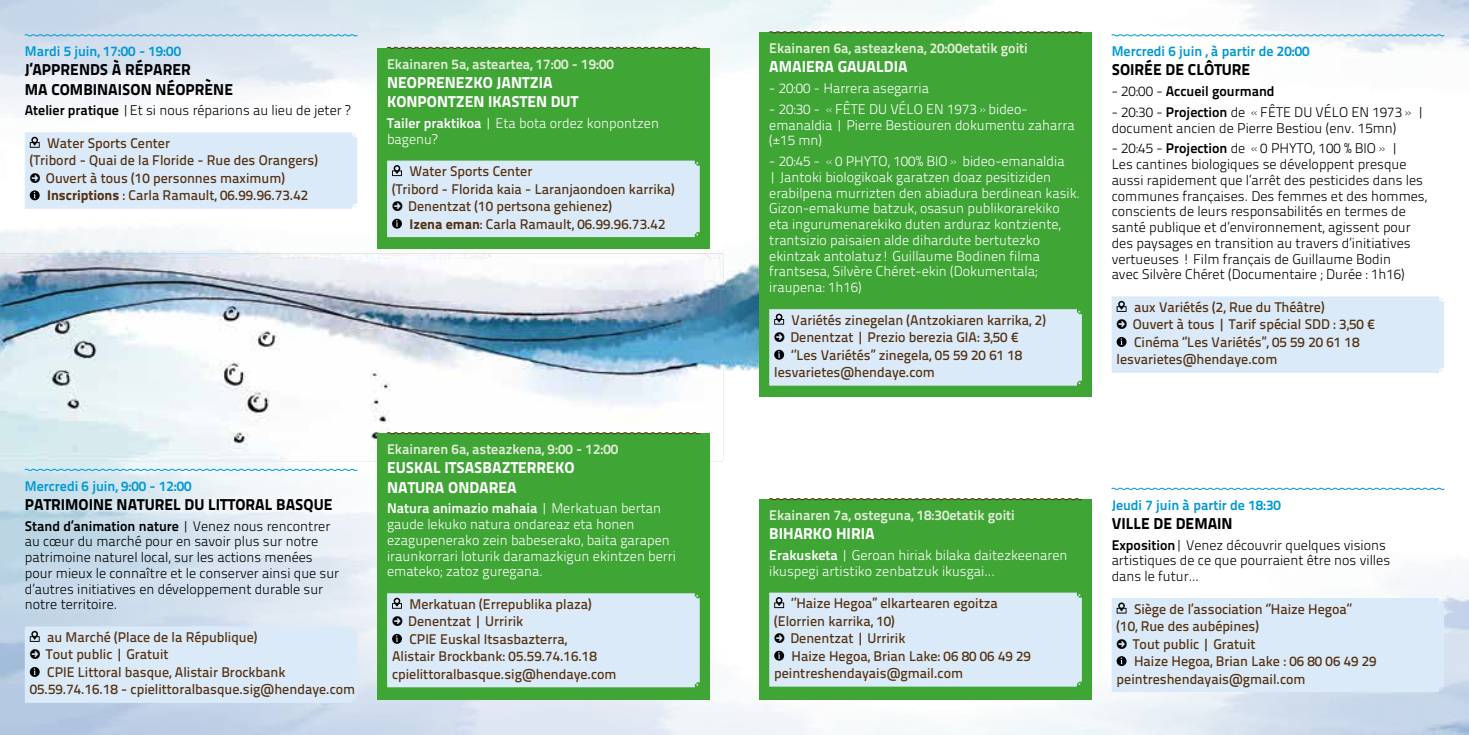
<style>
.page{position:relative;width:1469px;height:735px;background:#fff}
.page>*{position:absolute;margin:0;border:0;box-sizing:border-box;transform-origin:0 0}
.t1{font:15.75px/19.2px "Titillium Text 14 L 999 wt";color:#000}
.t2{font:15.75px/19.2px "Titillium Text 14 L 999 wt";color:#fff}
.t3{font:14px/17.5px "Titillium Text 14 L 600 wt";color:#553112}
.t4{font:14px/15.8px "Titillium Text 14 L 250 wt";color:#000}
.t5{font:14px/15.8px "Titillium Text 14 L 250 wt";color:#fff}
.t6{font:14px "Titillium Text 14 L 800 wt";color:#e2edd9}
.t7{font:14px "Titillium Text 14 L 800 wt";color:#0098d5}
.t8{font:14px "Titillium Text 14 L 800 wt";color:#000}
.t9{font:14px "Titillium Text 14 L 800 wt";color:#fff}
.s1{font-family:"Titillium Text 14 L 800 wt"}
.s2{font-family:"Mini Pics Directional RA";font-size:12.25px;color:#000}
.s3{font-family:"Titillium Text 14 L 999 wt"}
.s4{font-family:"Titillium Text 14 L 250 wt"}
</style>
<div class="page">
<img style="left:0;top:0;width:1468px;height:734px">
<svg style="left:24px;top:34px;width:334px;height:3px"></svg>
<svg style="left:24px;top:468px;width:334px;height:3px"></svg>
<div style="left:25px;top:132px;width:332px;height:77px;background:#daeaf8"></div>
<div style="left:25px;top:626px;width:332px;height:76px;background:#daeaf8"></div>
<svg style="left:1111px;top:34px;width:333px;height:3px"></svg>
<svg style="left:1111px;top:487px;width:333px;height:3px"></svg>
<div style="left:1111px;top:296px;width:333px;height:76px;background:#daeaf8"></div>
<div style="left:1111px;top:597px;width:333px;height:94px;background:#daeaf8"></div>
<div style="left:377px;top:433px;width:332px;height:266px;background:#3fa535"></div>
<svg style="left:386px;top:431px;width:314px;height:3px"></svg>
<div style="left:387px;top:593px;width:312px;height:94px;background:#daeaf8"></div>
<div style="left:377px;top:48px;width:332px;height:201px;background:#3fa535"></div>
<svg style="left:386px;top:46px;width:314px;height:3px"></svg>
<div style="left:387px;top:160px;width:312px;height:77px;background:#daeaf8"></div>
<div style="left:759px;top:33px;width:332px;height:364px;background:#3fa535"></div>
<svg style="left:768px;top:31px;width:314px;height:3px"></svg>
<div style="left:769px;top:309px;width:312px;height:76px;background:#daeaf8"></div>
<div style="left:759px;top:499px;width:332px;height:200px;background:#3fa535"></div>
<svg style="left:768px;top:497px;width:314px;height:3px"></svg>
<div style="left:769px;top:592px;width:312px;height:94px;background:#daeaf8"></div>
<p class="t7" style="left:25px;top:42px;width:158px">Mardi 5 juin, 17:00 - 19:00</p>
<p class="t1" style="left:25px;top:60px;width:210px">J’APPRENDS À RÉPARER<br>MA COMBINAISON NÉOPRENE</p>
<p class="t1" style="left:205px;top:76px;width:10px">`</p>
<p class="t4" style="left:25px;top:103px;width:327px"><span class="s1">Atelier pratique</span> |Et si nous réparions au lieu de jeter ?</p>
<p class="t3" style="left:30px;top:134px;width:290px;text-indent:17px">Water Sports Center<br>(Tribord - Quai de la Floride - Rue des Orangers) <span class="s2">.</span> Ouvert à tous (10 personnes maximum)</p>
<p class="t3" style="left:47px;top:186px;width:262px"><span class="s3">Inscriptions</span> : Carla Ramault, 06.99.96.73.42</p>
<p class="t6" style="left:387px;top:55px;width:228px">Ekainaren 5a, asteartea, 17:00 - 19:00</p>
<p class="t2" style="left:387px;top:72px;width:193px">NEOPRENEZKO JANTZIA<br>KONPONTZEN IKASTEN DUT</p>
<p class="t5" style="left:387px;top:115px;width:273px"><span class="s1">Tailer praktikoa</span> | Eta bota ordez konpontzen bagenu?</p>
<p class="t3" style="left:392px;top:162px;width:284px;text-indent:17px">Water Sports Center<br>(Tribord - Florida kaia - Laranjaondoen karrika) <span class="s2">.</span> Denentzat (10 pertsona gehienez)</p>
<p class="t3" style="left:409px;top:215px;width:257px"><span class="s3">Izena eman</span>: Carla Ramault, 06.99.96.73.42</p>
<p class="t7" style="left:25px;top:477px;width:168px">Mercredi 6 juin, 9:00 - 12:00</p>
<p class="t1" style="left:25px;top:494px;width:309px">PATRIMOINE NATUREL DU LITTORAL BASQUE</p>
<p class="t8" style="left:25px;top:516px;width:307px">Stand d’animation nature <span class="s4">| Venez nous rencontrer</span></p>
<p class="t4" style="left:25px;top:533px;width:316px">au cœur du marché pour en savoir plus sur notre patrimoine naturel local, sur les actions menées pour mieux le connaître et le conserver ainsi que sur d’autres initiatives en développement durable sur notre territoire.</p>
<p class="t3" style="left:30px;top:627px;width:229px;text-indent:17px">au Marché (Place de la République) <span class="s2">.</span> Tout public | Gratuit</p>
<p class="t3" style="left:30px;top:662px;width:327px;text-indent:17px">CPIE Littoral basque, Alistair Brockbank<br>05.59.74.16.18 - cpielittoralbasque.sig@hendaye.com</p>
<p class="t6" style="left:387px;top:440px;width:233px">Ekainaren 6a, asteazkena, 9:00 - 12:00</p>
<p class="t2" style="left:387px;top:457px;width:189px">EUSKAL ITSASBAZTERREKO<br>NATURA ONDAREA</p>
<p class="t9" style="left:387px;top:499px;width:275px">Natura animazio mahaia <span class="s4">| Merkatuan bertan</span></p>
<p class="t5" style="left:387px;top:516px;width:290px">gaude lekuko natura ondareaz eta honen ezagupenerako zein babeserako, baita garapen iraunkorrari loturik daramazkigun ekintzen berri emateko; zatoz guregana.</p>
<p class="t3" style="left:409px;top:594px;width:184px">Merkatuan (Errepublika plaza)</p>
<p class="t3" style="left:392px;top:612px;width:133px"><span class="s2">.</span> Denentzat | Urririk</p>
<p class="t3" style="left:409px;top:629px;width:159px">CPIE Euskal Itsasbazterra,</p>
<p class="t3" style="left:392px;top:647px;width:206px">Alistair Brockbank: 05.59.74.16.18</p>
<p class="t3" style="left:392px;top:664px;width:226px">cpielittoralbasque.sig@hendaye.com</p>
<p class="t6" style="left:769px;top:40px;width:260px">Ekainaren 6a, asteazkena, 20:00etatik goiti</p>
<p class="t2" style="left:769px;top:57px;width:140px">AMAIERA GAUALDIA</p>
<p class="t5" style="left:769px;top:80px;width:161px">- 20:00 - Harrera asegarria</p>
<p class="t5" style="left:769px;top:101px;width:307px">- 20:30 - «FÊTE DU VÉLO EN 1973»bideo&shy;emanaldia | Pierre Bestiouren dokumentu zaharra (±15 mn)</p>
<p class="t5" style="left:769px;top:153px;width:312px">- 20:45 - «0 PHYTO, 100% BIO» bideo-emanaldia<br>| Jantoki biologikoak garatzen doaz pesitiziden erabilpena murrizten den abiadura berdinean kasik.<br>Gizon-emakume batzuk, osasun publikorarekiko eta ingurumenarekiko duten arduraz kontziente, trantsizio paisaien alde dihardute bertutezko ekintzak antolatuz! Guillaume Bodinen filma frantsesa, Silvère Chéret-ekin (Dokumentala; iraupena: 1h16)</p>
<p class="t3" style="left:791px;top:311px;width:256px">Variétés zinegelan (Antzokiaren karrika, 2)</p>
<p class="t3" style="left:774px;top:328px;width:246px"><span class="s2">.</span> Denentzat | Prezio berezia GIA: 3,50 €</p>
<p class="t3" style="left:791px;top:346px;width:232px">‘’Les Variétés’’ zinegela, 05 59 20 61 18</p>
<p class="t3" style="left:774px;top:363px;width:162px">lesvarietes@hendaye.com</p>
<p class="t7" style="left:1111px;top:42px;width:199px">Mercredi 6 juin , à partir de 20:00</p>
<p class="t1" style="left:1111px;top:60px;width:140px">SOIRÉE DE CLÔTURE</p>
<p class="t8" style="left:1111px;top:82px;width:164px"><span class="s4">- 20:00 -</span> Accueil gourmand</p>
<p class="t4" style="left:1111px;top:104px;width:314px">- 20:30 - <span class="s1">Projection</span> de «FÊTE DU VÉLO EN 1973» | document ancien de Pierre Bestiou (env. 15mn)</p>
<p class="t4" style="left:1111px;top:140px;width:317px">- 20:45 - <span class="s1">Projection</span> de «0 PHYTO, 100 % BIO» |<br>Les cantines biologiques se développent presque aussi rapidement que l’arrêt des pesticides dans les communes françaises. Des femmes et des hommes, conscients de leurs responsabilités en termes de santé publique et d’environnement, agissent pour des paysages en transition au travers d’initiatives vertueuses ! Film français de Guillaume Bodin<br>avec Silvère Chéret (Documentaire ; Durée : 1h16)</p>
<p class="t3" style="left:1134px;top:298px;width:192px">aux Variétés (2, Rue du Théâtre)</p>
<p class="t3" style="left:1116px;top:315px;width:260px"><span class="s2">.</span> Ouvert à tous | Tarif spécial SDD : 3,50 €</p>
<p class="t3" style="left:1134px;top:333px;width:227px">Cinéma ‘’Les Variétés’’, 05 59 20 61 18</p>
<p class="t3" style="left:1116px;top:350px;width:162px">lesvarietes@hendaye.com</p>
<p class="t6" style="left:769px;top:506px;width:247px">Ekainaren 7a, osteguna, 18:30etatik goiti</p>
<p class="t2" style="left:769px;top:523px;width:107px">BIHARKO HIRIA</p>
<p class="t5" style="left:769px;top:547px;width:300px"><span class="s1">Erakusketa</span> | Geroan hiriak bilaka daitezkeenaren ikuspegi artistiko zenbatzuk ikusgai...</p>
<p class="t3" style="left:774px;top:594px;width:225px;text-indent:17px">‘’Haize Hegoa’’ elkartearen egoitza (Elorrien karrika, 10)<br><span class="s2">.</span> Denentzat | Urririk</p>
<p class="t3" style="left:774px;top:646px;width:258px;text-indent:17px">Haize Hegoa, Brian Lake: 06 80 06 49 29 peintreshendayais@gmail.com</p>
<p class="t7" style="left:1111px;top:495px;width:171px">Jeudi 7 juin à partir de 18:30</p>
<p class="t1" style="left:1111px;top:513px;width:122px">VILLE DE DEMAIN</p>
<p class="t4" style="left:1111px;top:536px;width:280px"><span class="s1">Exposition</span>| Venez découvrir quelques visions artistiques de ce que pourraient être nos villes dans le futur...</p>
<p class="t3" style="left:1116px;top:599px;width:237px;text-indent:17px">Siège de l’association ‘’Haize Hegoa’’ (10, Rue des aubépines)<br><span class="s2">.</span> Tout public | Gratuit</p>
<p class="t3" style="left:1116px;top:652px;width:261px;text-indent:17px">Haize Hegoa, Brian Lake : 06 80 06 49 29 peintreshendayais@gmail.com</p>
</div>
